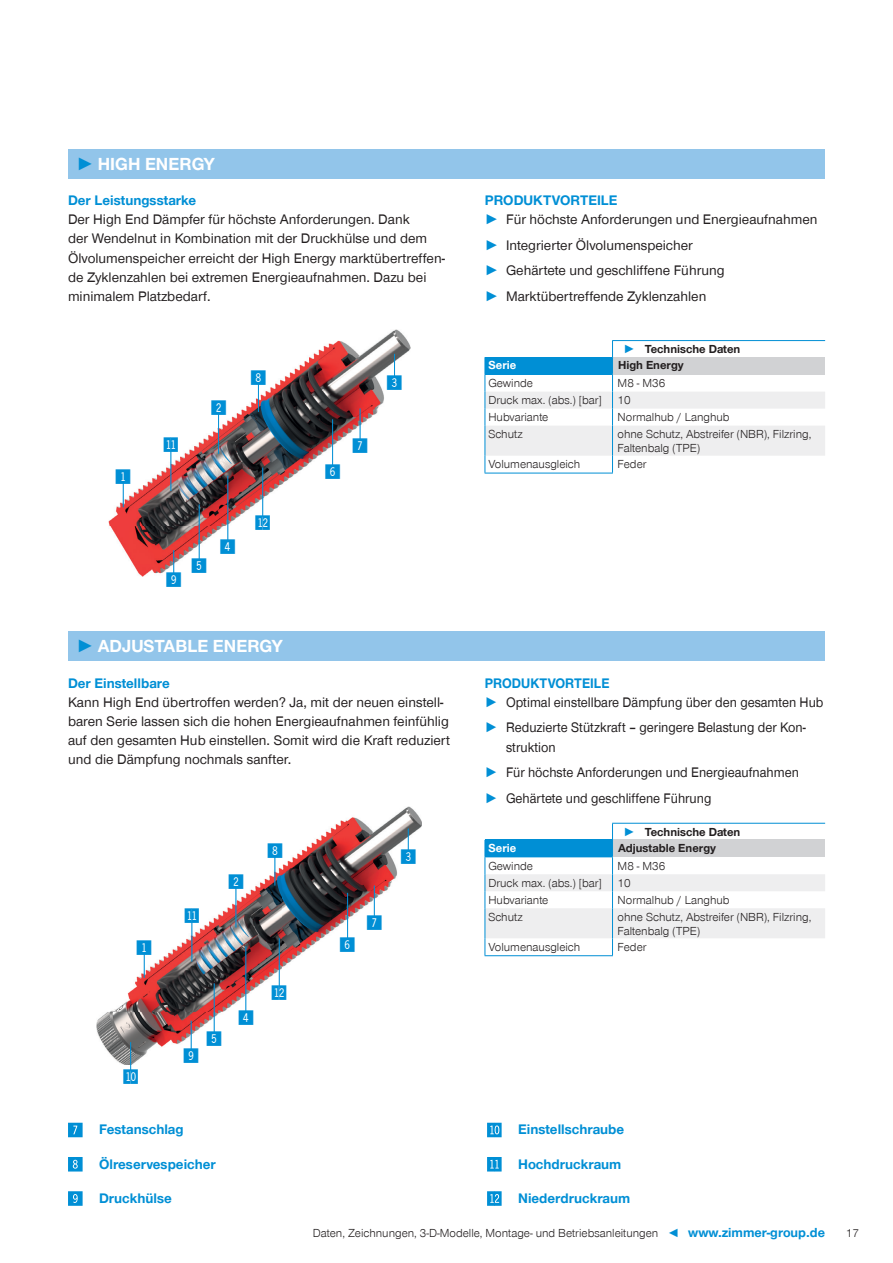
<style>
.page{position:relative;width:893px;height:1263px;background:#fff}
.page>*{position:absolute;margin:0;border:0;box-sizing:border-box;transform-origin:0 0}
.t1{font:24px "Double Digits Square";color:#008fd5}
.t2{font:700 18px "Zimmer Group Sans Global";color:#fff}
.t3{font:14.25px/19.2px "Zimmer Group Sans Global";color:#231f20}
.t4{font:14.25px/19.2px "Zimmer Group Sans Global";color:#231f20;scale:.94 1}
.t5{font:700 14.25px "Zimmer Group Sans Global";color:#008fd5}
.t6{font:300 12px/14.4px "Zimmer Group Sans Global";color:#231f20}
.t7{font:700 12px "Zimmer Group Sans Global";color:#231f20}
.t8{font:700 12px "Zimmer Group Sans Global";color:#fff}
.s1{font-family:"Zimmer Group Sans";color:#008fd5}
.s2{font-weight:700;color:#008fd5}
.s3{font-family:"Zimmer Group Sans";font-weight:700;color:#008fd5}
.s4{color:#008fd5}
.s5{font-weight:700;font-size:13.5px;color:#008fd5}
</style>
<div class="page">
<img style="left:108px;top:330px;width:302px;height:246px">
<svg style="left:123px;top:483px;width:1px;height:24px"></svg>
<hr style="left:218px;top:413px;width:1px;height:41px;background:#008fd5">
<hr style="left:171px;top:451px;width:1px;height:40px;background:#008fd5">
<svg style="left:394px;top:354px;width:1px;height:23px"></svg>
<hr style="left:360px;top:408px;width:1px;height:32px;background:#008fd5">
<hr style="left:332px;top:419px;width:1px;height:47px;background:#008fd5">
<hr style="left:227px;top:476px;width:1px;height:66px;background:#008fd5">
<svg style="left:173px;top:550px;width:1px;height:24px"></svg>
<hr style="left:262px;top:468px;width:1px;height:49px;background:#008fd5">
<svg style="left:258px;top:384px;width:1px;height:28px"></svg>
<hr style="left:199px;top:504px;width:1px;height:55px;background:#008fd5">
<img style="left:97px;top:806px;width:325px;height:258px">
<svg style="left:144px;top:953px;width:1px;height:25px"></svg>
<hr style="left:236px;top:888px;width:1px;height:39px;background:#008fd5">
<hr style="left:192px;top:921px;width:1px;height:41px;background:#008fd5">
<svg style="left:408px;top:828px;width:1px;height:23px"></svg>
<hr style="left:374px;top:885px;width:1px;height:32px;background:#008fd5">
<hr style="left:347px;top:893px;width:1px;height:46px;background:#008fd5">
<hr style="left:245px;top:946px;width:1px;height:66px;background:#008fd5">
<svg style="left:191px;top:1021px;width:1px;height:29px"></svg>
<hr style="left:279px;top:938px;width:1px;height:49px;background:#008fd5">
<svg style="left:275px;top:856px;width:1px;height:29px"></svg>
<hr style="left:214px;top:983px;width:1px;height:50px;background:#008fd5">
<svg style="left:130px;top:1042px;width:1px;height:29px"></svg>
<hr style="left:485px;top:473px;width:128px;height:1px;background:#008fd5">
<hr style="left:612px;top:340px;width:213px;height:1px;background:#008fd5">
<svg style="left:485px;top:341px;width:340px;height:132px"></svg>
<hr style="left:485px;top:955px;width:128px;height:1px;background:#008fd5">
<hr style="left:612px;top:823px;width:213px;height:1px;background:#008fd5">
<svg style="left:485px;top:824px;width:340px;height:131px"></svg>
<svg style="left:68px;top:1123px;width:15px;height:14px"></svg>
<svg style="left:487px;top:1123px;width:15px;height:14px"></svg>
<svg style="left:68px;top:1157px;width:15px;height:14px"></svg>
<svg style="left:487px;top:1157px;width:15px;height:14px"></svg>
<svg style="left:68px;top:1191px;width:15px;height:15px"></svg>
<svg style="left:487px;top:1191px;width:15px;height:15px"></svg>
<div style="left:68px;top:149px;width:757px;height:30px;background:#92c5ea"></div>
<div style="left:68px;top:631px;width:757px;height:30px;background:#92c5ea"></div>
<p class="t2" style="left:77px;top:153px;width:140px"><span class="s1">►</span> HIGH ENERGY</p>
<p class="t5" style="left:68px;top:192px;width:130px">Der Leistungsstarke</p>
<p class="t3" style="left:68px;top:210px;width:378px">Der High End Dämpfer für höchste Anforderungen. Dank<br>der Wendelnut in Kombination mit der Druckhülse und dem Ölvolumenspeicher erreicht der High Energy marktübertreffen&shy;de Zyklenzahlen bei extremen Energieaufnahmen. Dazu bei minimalem Platzbedarf.</p>
<h1 class="t1" style="left:116px;top:466px;width:20px">!</h1>
<h1 class="t1" style="left:164px;top:434px;width:20px">BM</h1>
<h1 class="t1" style="left:211px;top:397px;width:20px">"</h1>
<h1 class="t1" style="left:251px;top:367px;width:20px">(</h1>
<h1 class="t1" style="left:166px;top:569px;width:20px">)</h1>
<h1 class="t1" style="left:192px;top:555px;width:20px">%</h1>
<h1 class="t1" style="left:221px;top:537px;width:20px">$</h1>
<h1 class="t1" style="left:256px;top:512px;width:20px">BN</h1>
<p class="t2" style="left:77px;top:636px;width:208px"><span class="s1">►</span> ADJUSTABLE ENERGY</p>
<h1 class="t1" style="left:325px;top:461px;width:20px">&amp;</h1>
<h1 class="t1" style="left:353px;top:436px;width:20px">/</h1>
<h1 class="t1" style="left:387px;top:372px;width:20px">#</h1>
<p class="t5" style="left:68px;top:674px;width:103px">Der Einstellbare</p>
<p class="t3" style="left:68px;top:692px;width:384px">Kann High End übertroffen werden? Ja, mit der neuen einstell&shy;baren Serie lassen sich die hohen Energieaufnahmen feinfühlig auf den gesamten Hub einstellen. Somit wird die Kraft reduziert und die Dämpfung nochmals sanfter.</p>
<h1 class="t1" style="left:137px;top:937px;width:20px">!</h1>
<h1 class="t1" style="left:123px;top:1066px;width:20px">BL</h1>
<h1 class="t1" style="left:185px;top:905px;width:20px">BM</h1>
<h1 class="t1" style="left:229px;top:871px;width:20px">"</h1>
<h1 class="t1" style="left:268px;top:840px;width:20px">(</h1>
<h1 class="t1" style="left:184px;top:1045px;width:20px">)</h1>
<h1 class="t1" style="left:207px;top:1029px;width:20px">%</h1>
<h1 class="t1" style="left:239px;top:1007px;width:20px">$</h1>
<h1 class="t1" style="left:272px;top:983px;width:20px">BN</h1>
<h1 class="t1" style="left:401px;top:846px;width:20px">#</h1>
<h1 class="t1" style="left:340px;top:934px;width:20px">&amp;</h1>
<h1 class="t1" style="left:367px;top:912px;width:20px">/</h1>
<p class="t3" style="left:485px;top:191px;width:334px"><span class="s2">PRODUKTVORTEILE<br></span><span class="s3">►</span> Für höchste Anforderungen und Energieaufnahmen</p>
<p class="t3" style="left:485px;top:232px;width:241px;line-height:25.5px"><span class="s3">►</span> Integrierter Ölvolumenspeicher<br><span class="s3">►</span> Gehärtete und geschliffene Führung <span class="s3">►</span> Marktübertreffende Zyklenzahlen</p>
<p class="t7" style="left:623px;top:342px;width:118px"><span class="s4">►</span> Technische Daten</p>
<p class="t8" style="left:488px;top:358px;width:29px">Serie</p>
<p class="t7" style="left:618px;top:358px;width:67px">High Energy</p>
<p class="t6" style="left:488px;top:375px;width:46px">Gewinde</p>
<p class="t6" style="left:618px;top:375px;width:49px">M8 - M36</p>
<p class="t6" style="left:488px;top:392px;width:115px">Druck max. (abs.) [bar]</p>
<p class="t6" style="left:618px;top:392px;width:15px">10</p>
<p class="t6" style="left:488px;top:409px;width:62px">Hubvariante</p>
<p class="t6" style="left:618px;top:409px;width:114px">Normalhub / Langhub</p>
<p class="t6" style="left:488px;top:426px;width:36px">Schutz</p>
<p class="t6" style="left:618px;top:426px;width:195px">ohne Schutz, Abstreifer (NBR), Filzring,<br>Faltenbalg (TPE)</p>
<p class="t6" style="left:488px;top:457px;width:93px">Volumenausgleich</p>
<p class="t6" style="left:618px;top:457px;width:30px">Feder</p>
<p class="t4" style="left:485px;top:673px;width:362px"><span class="s2">PRODUKTVORTEILE<br></span><span class="s3">►</span> Optimal einstellbare Dämpfung über den gesamten Hub</p>
<p class="t4" style="left:506px;top:718px;width:320px;text-indent:-21px"><span class="s3">►</span> Reduzierte Stützkraft – geringere Belastung der Kon&shy;struktion</p>
<p class="t4" style="left:485px;top:759px;width:336px;line-height:25.5px"><span class="s3">►</span> Für höchste Anforderungen und Energieaufnahmen <span class="s3">►</span> Gehärtete und geschliffene Führung</p>
<p class="t7" style="left:623px;top:824px;width:118px"><span class="s4">►</span> Technische Daten</p>
<p class="t8" style="left:488px;top:841px;width:29px">Serie</p>
<p class="t7" style="left:618px;top:841px;width:100px">Adjustable Energy</p>
<p class="t6" style="left:488px;top:858px;width:46px">Gewinde</p>
<p class="t6" style="left:618px;top:858px;width:49px">M8 - M36</p>
<p class="t6" style="left:488px;top:875px;width:115px">Druck max. (abs.) [bar]</p>
<p class="t6" style="left:618px;top:875px;width:15px">10</p>
<p class="t6" style="left:488px;top:892px;width:62px">Hubvariante</p>
<p class="t6" style="left:618px;top:892px;width:114px">Normalhub / Langhub</p>
<p class="t6" style="left:488px;top:909px;width:36px">Schutz</p>
<p class="t6" style="left:618px;top:909px;width:195px">ohne Schutz, Abstreifer (NBR), Filzring,<br>Faltenbalg (TPE)</p>
<p class="t6" style="left:488px;top:939px;width:93px">Volumenausgleich</p>
<p class="t6" style="left:618px;top:939px;width:30px">Feder</p>
<p class="t5" style="left:99px;top:1121px;width:86px">Festanschlag</p>
<p class="t5" style="left:518px;top:1121px;width:108px">Einstellschraube</p>
<p class="t5" style="left:99px;top:1155px;width:118px">Ölreservespeicher</p>
<p class="t5" style="left:518px;top:1155px;width:105px">Hochdruckraum</p>
<p class="t5" style="left:99px;top:1189px;width:74px">Druckhülse</p>
<p class="t5" style="left:518px;top:1189px;width:114px">Niederdruckraum</p>
<p class="t6" style="left:313px;top:1226px;width:514px">Daten, Zeichnungen, 3-D-Modelle, Montage- und Betriebsanleitungen <span class="s4">◄</span> <span class="s5">www.zimmer-group.de</span></p>
<p class="t6" style="left:846px;top:1225px;width:15px">17</p>
</div>
